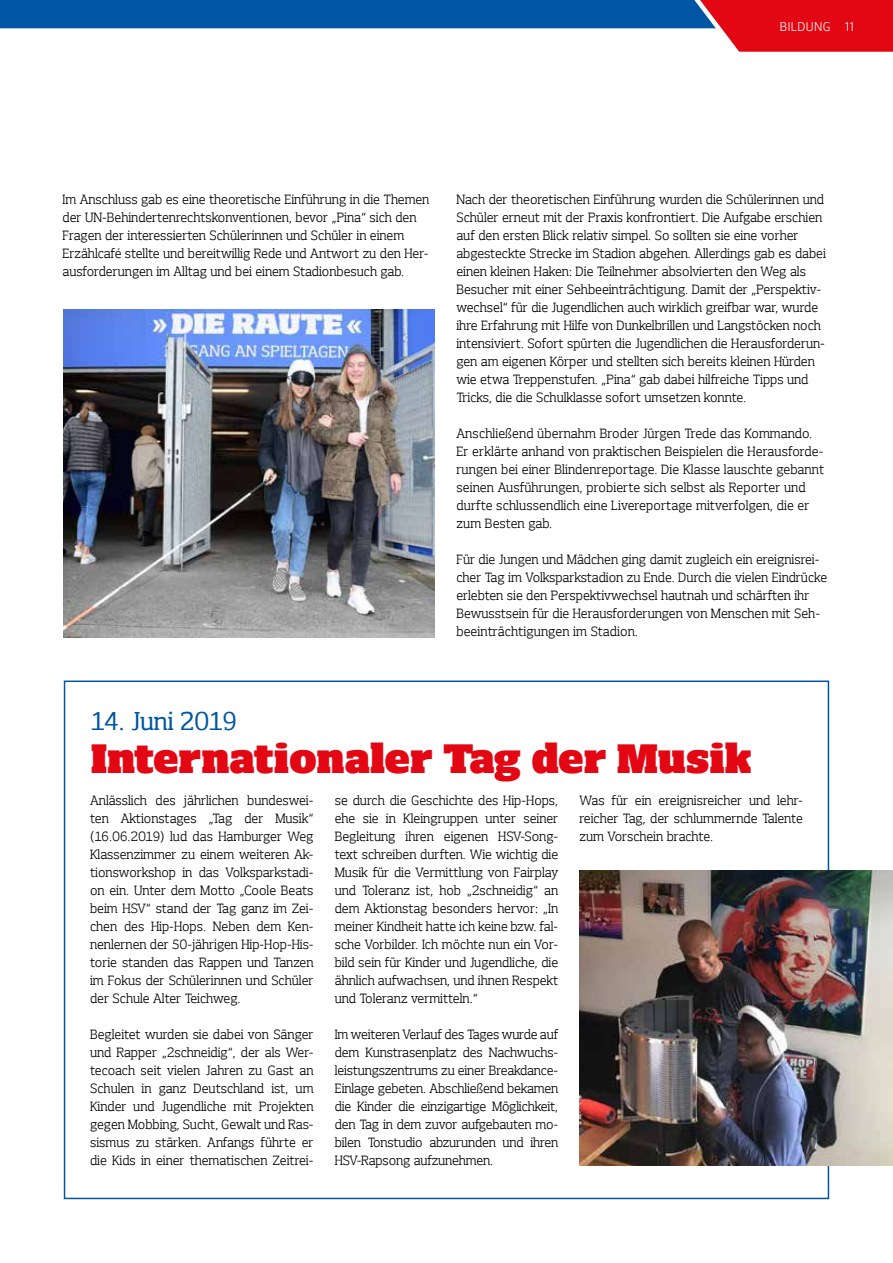
<style>
.page{position:relative;width:893px;height:1263px;background:#fff}
.page>*{position:absolute;margin:0;border:0;box-sizing:border-box;transform-origin:0 0}
.t1{font:800 39px "Hsv Slab";color:#e30613}
.t2{font:24px "Hsv Slab";color:#0056a4}
.t3{font:300 12.75px/18px "Hsv Slab";color:#000;text-align:justify}
.t4{font:300 12px "Hsv Sans";letter-spacing:.03em;color:#fff}
</style>
<div class="page">
<img style="left:580px;top:871px;width:313px;height:294px">
<img style="left:64px;top:309px;width:370px;height:328px">
<svg style="left:0;top:0;width:893px;height:52px"></svg>
<p class="t4" style="left:780px;top:19px;width:75px">BILDUNG 11</p>
<p class="t3" style="left:63px;top:191px;width:368px;text-align:left">Im Anschluss gab es eine theoretische Einführung in die Themen der UN-Behindertenrechtskonventionen, bevor „Pina“ sich den Fragen der interessierten Schülerinnen und Schüler in einem Erzählcafé stellte und bereitwillig Rede und Antwort zu den Her&shy;ausforderungen im Alltag und bei einem Stadionbesuch gab.</p>
<p class="t3" style="left:456px;top:191px;width:371px;text-align:left">Nach der theoretischen Einführung wurden die Schülerinnen und Schüler erneut mit der Praxis konfrontiert. Die Aufgabe erschien auf den ersten Blick relativ simpel. So sollten sie eine vorher abgesteckte Strecke im Stadion abgehen. Allerdings gab es dabei einen kleinen Haken: Die Teilnehmer absolvierten den Weg als Besucher mit einer Sehbeeinträchtigung. Damit der „Perspektiv&shy;wechsel“ für die Jugendlichen auch wirklich greifbar war, wurde ihre Erfahrung mit Hilfe von Dunkelbrillen und Langstöcken noch intensiviert. Sofort spürten die Jugendlichen die Herausforderun&shy;gen am eigenen Körper und stellten sich bereits kleinen Hürden wie etwa Treppenstufen. „Pina“ gab dabei hilfreiche Tipps und Tricks, die die Schulklasse sofort umsetzen konnte.</p>
<p class="t3" style="left:456px;top:425px;width:369px;text-align:left">Anschließend übernahm Broder Jürgen Trede das Kommando.<br>Er erklärte anhand von praktischen Beispielen die Herausforde&shy;rungen bei einer Blindenreportage. Die Klasse lauschte gebannt seinen Ausführungen, probierte sich selbst als Reporter und durfte schlussendlich eine Livereportage mitverfolgen, die er zum Besten gab.</p>
<p class="t3" style="left:456px;top:551px;width:372px;text-align:left">Für die Jungen und Mädchen ging damit zugleich ein ereignisrei&shy;cher Tag im Volksparkstadion zu Ende. Durch die vielen Eindrücke erlebten sie den Perspektivwechsel hautnah und schärften ihr Bewusstsein für die Herausforderungen von Menschen mit Seh&shy;beeinträchtigungen im Stadion.</p>
<h2 class="t2" style="left:91px;top:707px;width:147px">14. Juni 2019</h2>
<h1 class="t1" style="left:91px;top:734px;width:662px">Internationaler Tag der Musik</h1>
<p class="t3" style="left:90px;top:791px;width:225px">Anlässlich des jährlichen bundeswei&shy;ten Aktionstages „Tag der Musik“ (16.06.2019) lud das Hamburger Weg Klassenzimmer zu einem weiteren Ak&shy;tionsworkshop in das Volksparkstadi&shy;on ein. Unter dem Motto „Coole Beats beim HSV“ stand der Tag ganz im Zei&shy;chen des Hip-Hops. Neben dem Ken&shy;nenlernen der 50-jährigen Hip-Hop-His&shy;torie standen das Rappen und Tanzen im Fokus der Schülerinnen und Schüler der Schule Alter Teichweg.</p>
<p class="t3" style="left:90px;top:1025px;width:225px">Begleitet wurden sie dabei von Sänger und Rapper „2schneidig“, der als Wer&shy;tecoach seit vielen Jahren zu Gast an Schulen in ganz Deutschland ist, um Kinder und Jugendliche mit Projekten gegen Mobbing, Sucht, Gewalt und Ras&shy;sismus zu stärken. Anfangs führte er die Kids in einer thematischen Zeitrei-</p>
<p class="t3" style="left:335px;top:791px;width:225px">se durch die Geschichte des Hip-Hops, ehe sie in Kleingruppen unter seiner Begleitung ihren eigenen HSV-Song&shy;text schreiben durften. Wie wichtig die Musik für die Vermittlung von Fairplay und Toleranz ist, hob „2schneidig“ an dem Aktionstag besonders hervor: „In meiner Kindheit hatte ich keine bzw. fal&shy;sche Vorbilder. Ich möchte nun ein Vor&shy;bild sein für Kinder und Jugendliche, die ähnlich aufwachsen, und ihnen Respekt und Toleranz vermitteln.“</p>
<p class="t3" style="left:335px;top:1025px;width:225px">Im weiteren Verlauf des Tages wurde auf dem Kunstrasenplatz des Nachwuchs&shy;leistungszentrums zu einer Breakdance-Einlage gebeten. Abschließend bekamen die Kinder die einzigartige Möglichkeit, den Tag in dem zuvor aufgebauten mo&shy;bilen Tonstudio abzurunden und ihren HSV-Rapsong aufzunehmen.</p>
<p class="t3" style="left:579px;top:791px;width:225px">Was für ein ereignisreicher und lehr&shy;reicher Tag, der schlummernde Talente zum Vorschein brachte.</p>
</div>
